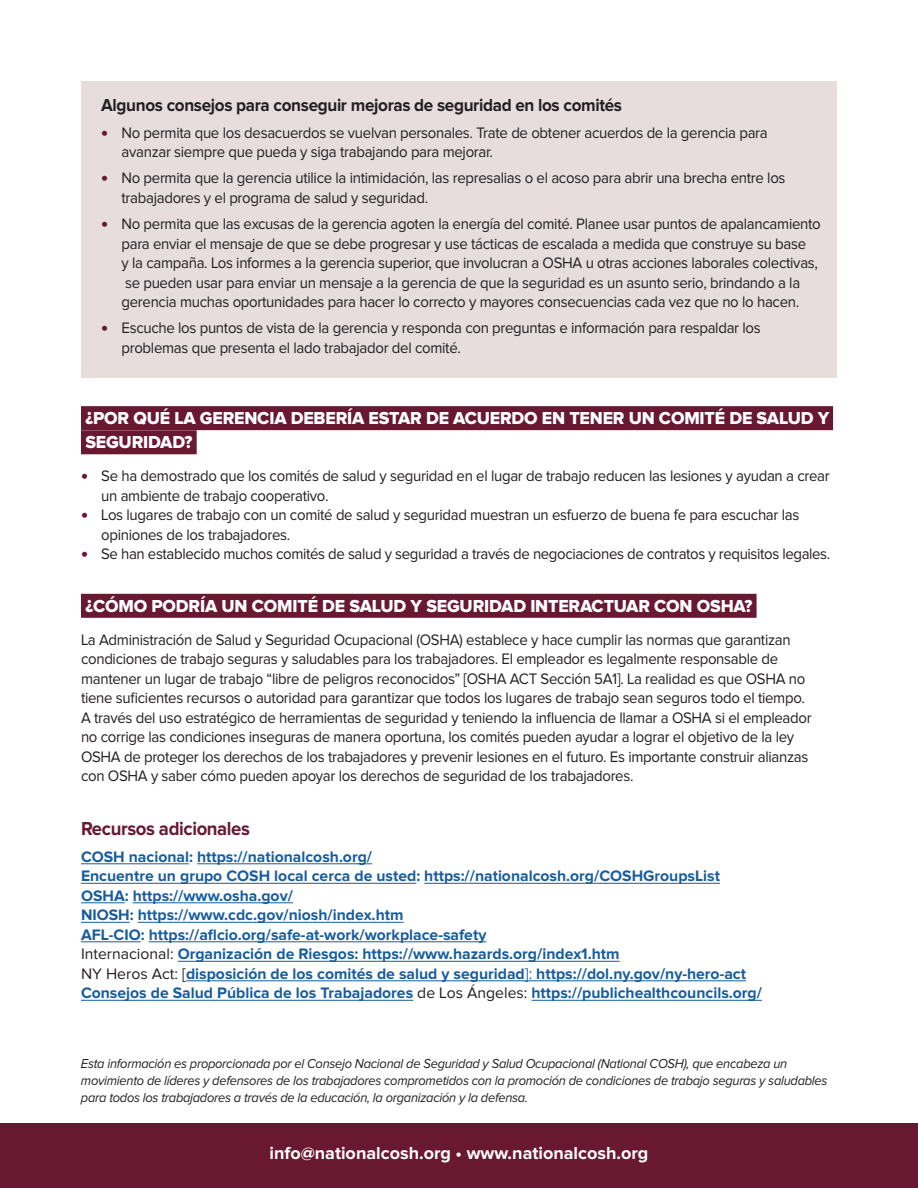
<style>
.page{position:relative;width:918px;height:1188px;background:#fff}
.page>*{position:absolute;margin:0;border:0;box-sizing:border-box;transform-origin:0 0}
.t1{font:700 19.5px "Proxima Nova";letter-spacing:-.02em;color:#691831;scale:.95 1}
.t2{font:18px/24.2px "Proxima Nova Extrabld";letter-spacing:-.01em;color:#fff}
.t3{font:700 18px "Proxima Nova";letter-spacing:-.02em;color:#231f20;scale:.95 1}
.t4{font:700 18px "Proxima Nova";color:#fff}
.t5{font:15.75px/19.5px "Proxima Nova";letter-spacing:-.02em;color:#231f20;scale:.95 1}
.t6{font:700 15.75px/19.5px "Proxima Nova";color:#175d9e}
.t7{font:italic 13.5px/17.2px "Proxima Nova";letter-spacing:-.02em;color:#231f20;scale:.95 1}
.s1{font-weight:900;font-size:19.5px;color:#691831}
.s2{font-weight:400;color:#231f20}
.s3{font-weight:400}
</style>
<div class="page">
<div style="left:81px;top:81px;width:756px;height:297px;background:#e8dddd"></div>
<div style="left:81px;top:406px;width:752px;height:24px;background:#691831"></div>
<div style="left:81px;top:430px;width:116px;height:24px;background:#691831"></div>
<div style="left:81px;top:594px;width:676px;height:24px;background:#691831"></div>
<hr style="left:81px;top:864px;width:108px;height:1px;background:#175d9e">
<hr style="left:197px;top:864px;width:175px;height:1px;background:#175d9e">
<hr style="left:81px;top:883px;width:335px;height:1px;background:#175d9e">
<hr style="left:424px;top:883px;width:296px;height:1px;background:#175d9e">
<hr style="left:81px;top:903px;width:44px;height:1px;background:#175d9e">
<hr style="left:133px;top:903px;width:160px;height:1px;background:#175d9e">
<hr style="left:81px;top:922px;width:49px;height:1px;background:#175d9e">
<hr style="left:138px;top:922px;width:266px;height:1px;background:#175d9e">
<hr style="left:81px;top:942px;width:60px;height:1px;background:#175d9e">
<hr style="left:149px;top:942px;width:337px;height:1px;background:#175d9e">
<hr style="left:178px;top:961px;width:442px;height:1px;background:#175d9e">
<hr style="left:186px;top:981px;width:560px;height:1px;background:#175d9e">
<hr style="left:81px;top:1000px;width:332px;height:1px;background:#175d9e">
<hr style="left:531px;top:1000px;width:231px;height:1px;background:#175d9e">
<div style="left:0;top:1123px;width:918px;height:65px;background:#691831"></div>
<p class="t3" style="left:101px;top:95px;width:550px">Algunos consejos para conseguir mejoras de seguridad en los comités</p>
<p class="t5" style="left:122px;top:123px;width:682px;text-indent:-20px"><span class="s1">•</span> No permita que los desacuerdos se vuelvan personales. Trate de obtener acuerdos de la gerencia para avanzar siempre que pueda y siga trabajando para mejorar.</p>
<p class="t5" style="left:122px;top:169px;width:701px;text-indent:-20px"><span class="s1">•</span> No permita que la gerencia utilice la intimidación, las represalias o el acoso para abrir una brecha entre los trabajadores y el programa de salud y seguridad.</p>
<p class="t5" style="left:122px;top:215px;width:738px;text-indent:-20px"><span class="s1">•</span> No permita que las excusas de la gerencia agoten la energía del comité. Planee usar puntos de apalancamiento para enviar el mensaje de que se debe progresar y use tácticas de escalada a medida que construye su base<br>y la campaña. Los informes a la gerencia superior, que involucran a OSHA u otras acciones laborales colectivas, se pueden usar para enviar un mensaje a la gerencia de que la seguridad es un asunto serio, brindando a la gerencia muchas oportunidades para hacer lo correcto y mayores consecuencias cada vez que no lo hacen.</p>
<p class="t5" style="left:122px;top:319px;width:674px;text-indent:-20px"><span class="s1">•</span> Escuche los puntos de vista de la gerencia y responda con preguntas e información para respaldar los problemas que presenta el lado trabajador del comité.</p>
<p class="t2" style="left:85px;top:407px;width:745px">¿POR QUÉ LA GERENCIA DEBERÍA ESTAR DE ACUERDO EN TENER UN COMITÉ DE SALUD Y<br>SEGURIDAD?</p>
<p class="t5" style="left:101px;top:467px;width:768px;text-indent:-20px"><span class="s1">•</span> Se ha demostrado que los comités de salud y seguridad en el lugar de trabajo reducen las lesiones y ayudan a crear un ambiente de trabajo cooperativo.</p>
<p class="t5" style="left:101px;top:506px;width:736px;text-indent:-20px"><span class="s1">•</span> Los lugares de trabajo con un comité de salud y seguridad muestran un esfuerzo de buena fe para escuchar las opiniones de los trabajadores.</p>
<p class="t5" style="left:81px;top:545px;width:790px"><span class="s1">•</span> Se han establecido muchos comités de salud y seguridad a través de negociaciones de contratos y requisitos legales.</p>
<p class="t2" style="left:85px;top:594px;width:669px">¿CÓMO PODRÍA UN COMITÉ DE SALUD Y SEGURIDAD INTERACTUAR CON OSHA?</p>
<p class="t5" style="left:81px;top:630px;width:771px">La Administración de Salud y Seguridad Ocupacional (OSHA) establece y hace cumplir las normas que garantizan condiciones de trabajo seguras y saludables para los trabajadores. El empleador es legalmente responsable de mantener un lugar de trabajo “libre de peligros reconocidos” [OSHA ACT Sección 5A1]. La realidad es que OSHA no tiene suficientes recursos o autoridad para garantizar que todos los lugares de trabajo sean seguros todo el tiempo.<br>A través del uso estratégico de herramientas de seguridad y teniendo la influencia de llamar a OSHA si el empleador no corrige las condiciones inseguras de manera oportuna, los comités pueden ayudar a lograr el objetivo de la ley OSHA de proteger los derechos de los trabajadores y prevenir lesiones en el futuro. Es importante construir alianzas con OSHA y saber cómo pueden apoyar los derechos de seguridad de los trabajadores.</p>
<p class="t1" style="left:81px;top:818px;width:179px">Recursos adicionales</p>
<p class="t6" style="left:81px;top:847px;width:682px">COSH nacional: https://nationalcosh.org/<br>Encuentre un grupo COSH local cerca de usted: https://nationalcosh.org/COSHGroupsList OSHA: https://www.osha.gov/<br>NIOSH: https://www.cdc.gov/niosh/index.htm<br>AFL-CIO: https://aflcio.org/safe-at-work/workplace-safety<br><span class="s2">Internacional:</span> Organización de Riesgos: https://www.hazards.org/index1.htm<br><span class="s2">NY Heros Act: [</span>disposición de los comités de salud y seguridad<span class="s3">]:</span> https://dol.ny.gov/ny-hero-act Consejos de Salud Pública de los Trabajadores <span class="s2">de Los Ángeles:</span> https://publichealthcouncils.org/</p>
<p class="t7" style="left:81px;top:1055px;width:787px">Esta información es proporcionada por el Consejo Nacional de Seguridad y Salud Ocupacional (National COSH), que encabeza un movimiento de líderes y defensores de los trabajadores comprometidos con la promoción de condiciones de trabajo seguras y saludables para todos los trabajadores a través de la educación, la organización y la defensa.</p>
<p class="t4" style="left:270px;top:1142px;width:380px">info@nationalcosh.org • www.nationalcosh.org</p>
</div>
